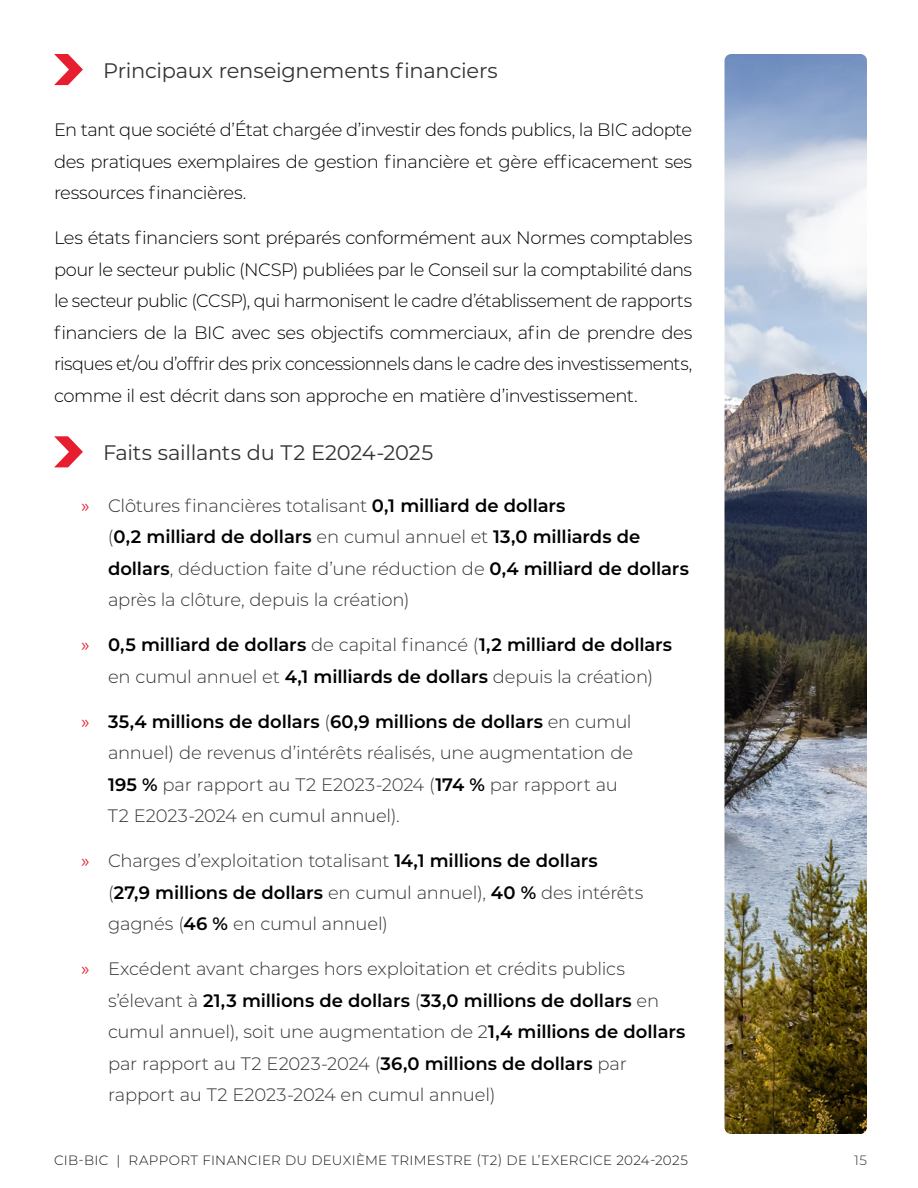
<style>
.page{position:relative;width:918px;height:1188px;background:#fff}
.page>*{position:absolute;margin:0;border:0;box-sizing:border-box;transform-origin:0 0}
.t1{font:21px "Montserrat";letter-spacing:-.01em;color:#333}
.t2{font:300 18px/31.5px "Montserrat";letter-spacing:-.01em;color:#333}
.t3{font:300 18px/31.5px "Montserrat";letter-spacing:-.025em;color:#000;text-align:justify}
.t4{font:600 18px/31.5px "Montserrat";letter-spacing:-.01em;color:#000;text-align:center}
.t5{font:300 13.5px "Montserrat";letter-spacing:.025em;color:#1a1818}
.t6{font:300 13.5px "Montserrat";color:#333}
.s1{font-weight:400;color:#e51d2f}
.s2{font-weight:600;color:#000}
.s3{font-weight:300;color:#333}
</style>
<div class="page">
<svg style="left:54px;top:54px;width:29px;height:31px"></svg>
<svg style="left:54px;top:436px;width:29px;height:31px"></svg>
<img style="left:724px;top:54px;width:143px;height:1080px">
<h2 class="t1" style="left:103px;top:56px;width:396px">Principaux renseignements financiers</h2>
<p class="t3" style="left:54px;top:113px;width:640px">En tant que société d’État chargée d’investir des fonds publics, la BIC adopte des pratiques exemplaires de gestion financière et gère efficacement ses ressources financières.</p>
<p class="t3" style="left:54px;top:221px;width:640px">Les états financiers sont préparés conformément aux Normes comptables pour le secteur public (NCSP) publiées par le Conseil sur la comptabilité dans le secteur public (CCSP), qui harmonisent le cadre d’établissement de rapports financiers de la BIC avec ses objectifs commerciaux, afin de prendre des risques et/ou d’offrir des prix concessionnels dans le cadre des investissements, comme il est décrit dans son approche en matière d’investissement.</p>
<h2 class="t1" style="left:103px;top:438px;width:332px">Faits saillants du T2 E2024-2025</h2>
<p class="t2" style="left:108px;top:489px;width:582px;text-indent:-27px"><span class="s1">»</span> Clôtures financières totalisant <span class="s2">0,1 milliard de dollars<br></span>(<span class="s2">0,2 milliard de dollars</span> en cumul annuel et <span class="s2">13,0 milliards de dollars</span>, déduction faite d’une réduction de <span class="s2">0,4 milliard de dollars </span>après la clôture, depuis la création)</p>
<p class="t4" style="left:81px;top:628px;width:593px"><span class="s1">»</span> 0,5 milliard de dollars <span class="s3">de capital financé (</span>1,2 milliard de dollars <span class="s3">en cumul annuel et</span> 4,1 milliards de dollars <span class="s3">depuis la création)</span></p>
<p class="t2" style="left:108px;top:705px;width:527px;text-indent:-27px"><span class="s1">»</span> <span class="s2">35,4 millions de dollars</span> (<span class="s2">60,9 millions de dollars</span> en cumul annuel) de revenus d’intérêts réalisés, une augmentation de <span class="s2">195 %</span> par rapport au T2 E2023-2024 (<span class="s2">174 %</span> par rapport au T2 E2023-2024 en cumul annuel).</p>
<p class="t2" style="left:108px;top:844px;width:537px;text-indent:-27px"><span class="s1">»</span> Charges d’exploitation totalisant <span class="s2">14,1 millions de dollars </span>(<span class="s2">27,9 millions de dollars</span> en cumul annuel), <span class="s2">40 %</span> des intérêts gagnés (<span class="s2">46 %</span> en cumul annuel)</p>
<p class="t2" style="left:108px;top:952px;width:579px;text-indent:-27px"><span class="s1">»</span> Excédent avant charges hors exploitation et crédits publics s’élevant à <span class="s2">21,3 millions de dollars</span> (<span class="s2">33,0 millions de dollars</span> en cumul annuel), soit une augmentation de 2<span class="s2">1,4 millions de dollars </span>par rapport au T2 E2023-2024 (<span class="s2">36,0 millions de dollars</span> par rapport au T2 E2023-2024 en cumul annuel)</p>
<p class="t5" style="left:54px;top:1151px;width:635px">CIB-BIC | RAPPORT FINANCIER DU DEUXIÈME TRIMESTRE (T2) DE L’EXERCICE 2024-2025</p>
<p class="t6" style="left:854px;top:1151px;width:14px">15</p>
</div>
